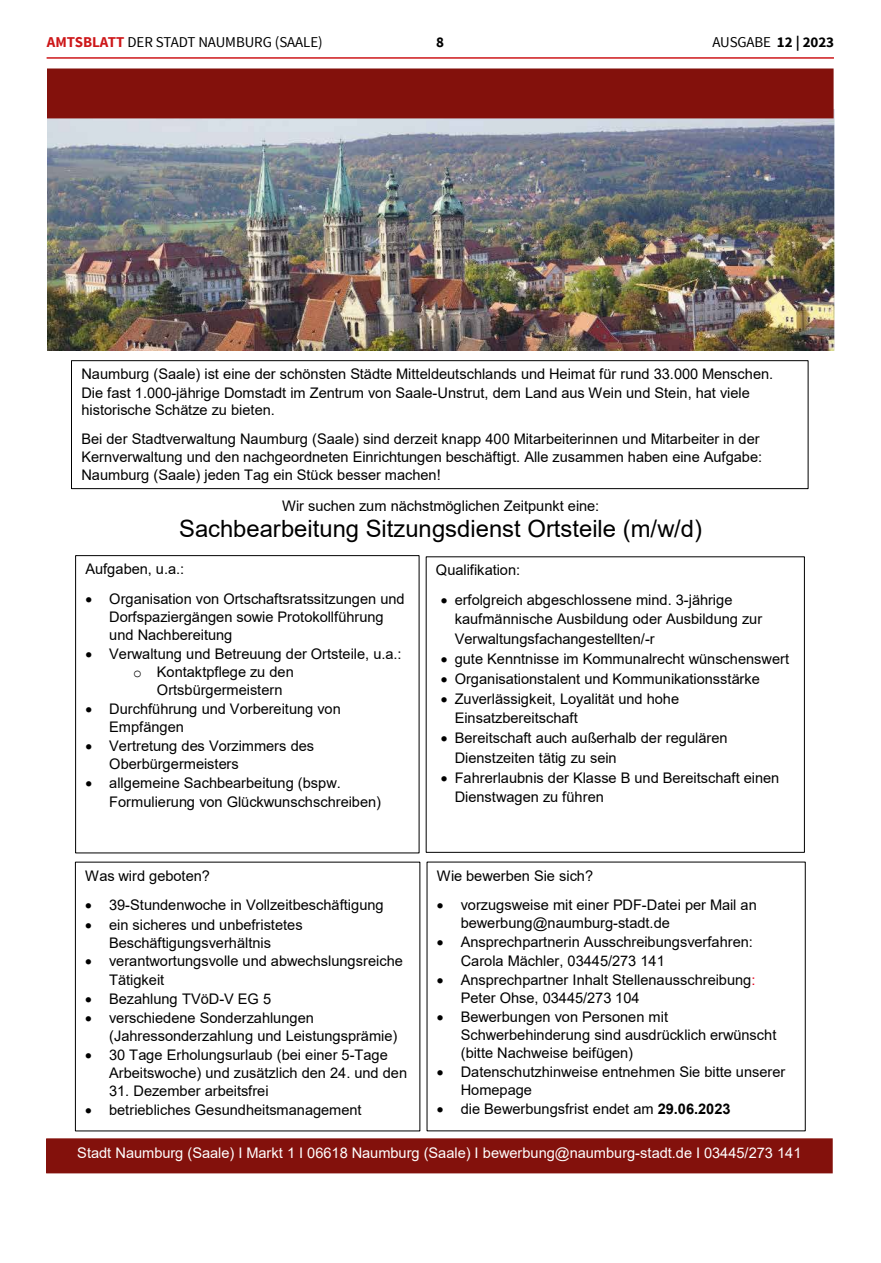
<style>
.page{position:relative;width:881px;height:1263px;background:#fff}
.page>*{position:absolute;margin:0;border:0;box-sizing:border-box;transform-origin:0 0}
.t1{font:23.85px "Yghtln Arial";color:#000}
.t2{font:15px "Source Sans Pro";letter-spacing:-.005em;color:#000}
.t3{font:700 15px "Source Sans Pro";color:#000}
.t4{font:14.55px/18.1px "Yghtln Arial";color:#000}
.t5{font:14.55px "Yghtln Arial";color:#fff}
.s1{font-weight:700;color:#cd1719}
.s2{font-weight:700}
.s3{font-family:"Ygkjrk Courier New"}
.s4{color:#e3051e}
.s5{font-family:"Qybgsq Arial";font-weight:700}
</style>
<div class="page">
<hr style="left:47px;top:57px;width:786px;height:2px;background:#cd1719">
<img style="left:48px;top:118px;width:785px;height:232px">
<div style="left:71px;top:360px;width:737px;height:129px;border:1px solid #000"></div>
<div style="left:75px;top:555px;width:344px;height:298px;border:1px solid #000"></div>
<div style="left:47px;top:1139px;width:784px;height:34px;background:#83110c"></div>
<div style="left:47px;top:1138px;width:785px;height:35px;border:1px solid #83110c"></div>
<div style="left:48px;top:69px;width:784px;height:49px;background:#83110c"></div>
<div style="left:47px;top:68px;width:786px;height:50px;border:1px solid #83110c"></div>
<p class="t2" style="left:47px;top:32px;width:277px"><span class="s1">AMTSBLATT</span> DER STADT NAUMBURG (SAALE)</p>
<p class="t3" style="left:436px;top:32px;width:9px">8</p>
<p class="t2" style="left:712px;top:32px;width:123px">AUSGABE <span class="s2">12 | 2023</span></p>
<p class="t4" style="left:81px;top:365px;width:693px">Naumburg (Saale) ist eine der schönsten Städte Mitteldeutschlands und Heimat für rund 33.000 Menschen.<br>Die fast 1.000-jährige Domstadt im Zentrum von Saale-Unstrut, dem Land aus Wein und Stein, hat viele historische Schätze zu bieten.</p>
<p class="t4" style="left:81px;top:430px;width:682px">Bei der Stadtverwaltung Naumburg (Saale) sind derzeit knapp 400 Mitarbeiterinnen und Mitarbeiter in der<br>Kernverwaltung und den nachgeordneten Einrichtungen beschäftigt. Alle zusammen haben eine Aufgabe:<br>Naumburg (Saale) jeden Tag ein Stück besser machen!</p>
<p class="t4" style="left:282px;top:497px;width:318px">Wir suchen zum nächstmöglichen Zeitpunkt eine:</p>
<h1 class="t1" style="left:179px;top:513px;width:524px">Sachbearbeitung Sitzungsdienst Ortsteile (m/w/d)</h1>
<p class="t4" style="left:85px;top:560px;width:100px">Aufgaben, u.a.:</p>
<p class="t4" style="left:109px;top:590px;width:297px;text-indent:-24px">• Organisation von Ortschaftsratssitzungen und<br>Dorfspaziergängen sowie Protokollführung und Nachbereitung</p>
<p class="t4" style="left:85px;top:645px;width:317px">• Verwaltung und Betreuung der Ortsteile, u.a.:</p>
<p class="t4" style="left:133px;top:663px;width:162px"><span class="s3">o</span> Kontaktpflege zu den</p>
<p class="t4" style="left:157px;top:681px;width:127px">Ortsbürgermeistern</p>
<p class="t4" style="left:109px;top:700px;width:233px;text-indent:-24px">• Durchführung und Vorbereitung von<br>Empfängen</p>
<p class="t4" style="left:109px;top:737px;width:206px;text-indent:-24px">• Vertretung des Vorzimmers des<br>Oberbürgermeisters</p>
<p class="t4" style="left:109px;top:774px;width:273px;text-indent:-24px">• allgemeine Sachbearbeitung (bspw.<br>Formulierung von Glückwunschschreiben)</p>
<p class="t4" style="left:436px;top:561px;width:86px">Qualifikation:</p>
<p class="t4" style="left:454px;top:590px;width:309px;line-height:19.4px;text-indent:-14px">• erfolgreich abgeschlossene mind. 3-jährige kaufmännische Ausbildung oder Ausbildung zur<br>Verwaltungsfachangestellten/-r</p>
<p class="t4" style="left:440px;top:649px;width:349px">• gute Kenntnisse im Kommunalrecht wünschenswert</p>
<p class="t4" style="left:440px;top:669px;width:320px">• Organisationstalent und Kommunikationsstärke</p>
<p class="t4" style="left:454px;top:689px;width:226px;line-height:19.2px;text-indent:-14px">• Zuverlässigkeit, Loyalität und hohe<br>Einsatzbereitschaft</p>
<p class="t4" style="left:454px;top:728px;width:274px;line-height:19.4px;text-indent:-14px">• Bereitschaft auch außerhalb der regulären<br>Dienstzeiten tätig zu sein</p>
<p class="t4" style="left:454px;top:768px;width:326px;line-height:19.2px;text-indent:-14px">• Fahrerlaubnis der Klasse B und Bereitschaft einen<br>Dienstwagen zu führen</p>
<p class="t4" style="left:437px;top:866px;width:158px">Wie bewerben Sie sich?</p>
<p class="t4" style="left:460px;top:896px;width:297px;text-indent:-24px">• vorzugsweise mit einer PDF-Datei per Mail an bewerbung@naumburg-stadt.de</p>
<p class="t4" style="left:460px;top:933px;width:293px;text-indent:-24px">• Ansprechpartnerin Ausschreibungsverfahren:<br>Carola Mächler, 03445/273 141</p>
<p class="t4" style="left:460px;top:970px;width:296px;text-indent:-24px">• Ansprechpartner Inhalt Stellenausschreibung<span class="s4">:<br></span>Peter Ohse, 03445/273 104</p>
<p class="t4" style="left:460px;top:1007px;width:317px;text-indent:-24px">• Bewerbungen von Personen mit<br>Schwerbehinderung sind ausdrücklich erwünscht (bitte Nachweise beifügen)</p>
<p class="t4" style="left:460px;top:1062px;width:326px;text-indent:-24px">• Datenschutzhinweise entnehmen Sie bitte unserer<br>Homepage</p>
<p class="t4" style="left:437px;top:1099px;width:295px">• die Bewerbungsfrist endet am <span class="s5">29.06.2023</span></p>
<p class="t5" style="left:77px;top:1143px;width:725px">Stadt Naumburg (Saale) I Markt 1 I 06618 Naumburg (Saale) I bewerbung@naumburg-stadt.de I 03445/273 141</p>
<p class="t4" style="left:85px;top:866px;width:126px">Was wird geboten?</p>
<p class="t4" style="left:85px;top:896px;width:300px">• 39-Stundenwoche in Vollzeitbeschäftigung</p>
<p class="t4" style="left:85px;top:915px;width:219px;text-align:center">• ein sicheres und unbefristetes<br>Beschäftigungsverhältnis</p>
<p class="t4" style="left:109px;top:952px;width:295px;text-indent:-24px">• verantwortungsvolle und abwechslungsreiche<br>Tätigkeit</p>
<p class="t4" style="left:85px;top:989px;width:187px">• Bezahlung TVöD-V EG 5</p>
<p class="t4" style="left:109px;top:1008px;width:290px;text-indent:-24px">• verschiedene Sonderzahlungen (Jahressonderzahlung und Leistungsprämie)</p>
<p class="t4" style="left:109px;top:1045px;width:299px;text-indent:-24px">• 30 Tage Erholungsurlaub (bei einer 5-Tage<br>Arbeitswoche) und zusätzlich den 24. und den</p>
<p class="t4" style="left:109px;top:1081px;width:161px">31. Dezember arbeitsfrei</p>
<p class="t4" style="left:85px;top:1100px;width:278px">• betriebliches Gesundheitsmanagement</p>
</div>
